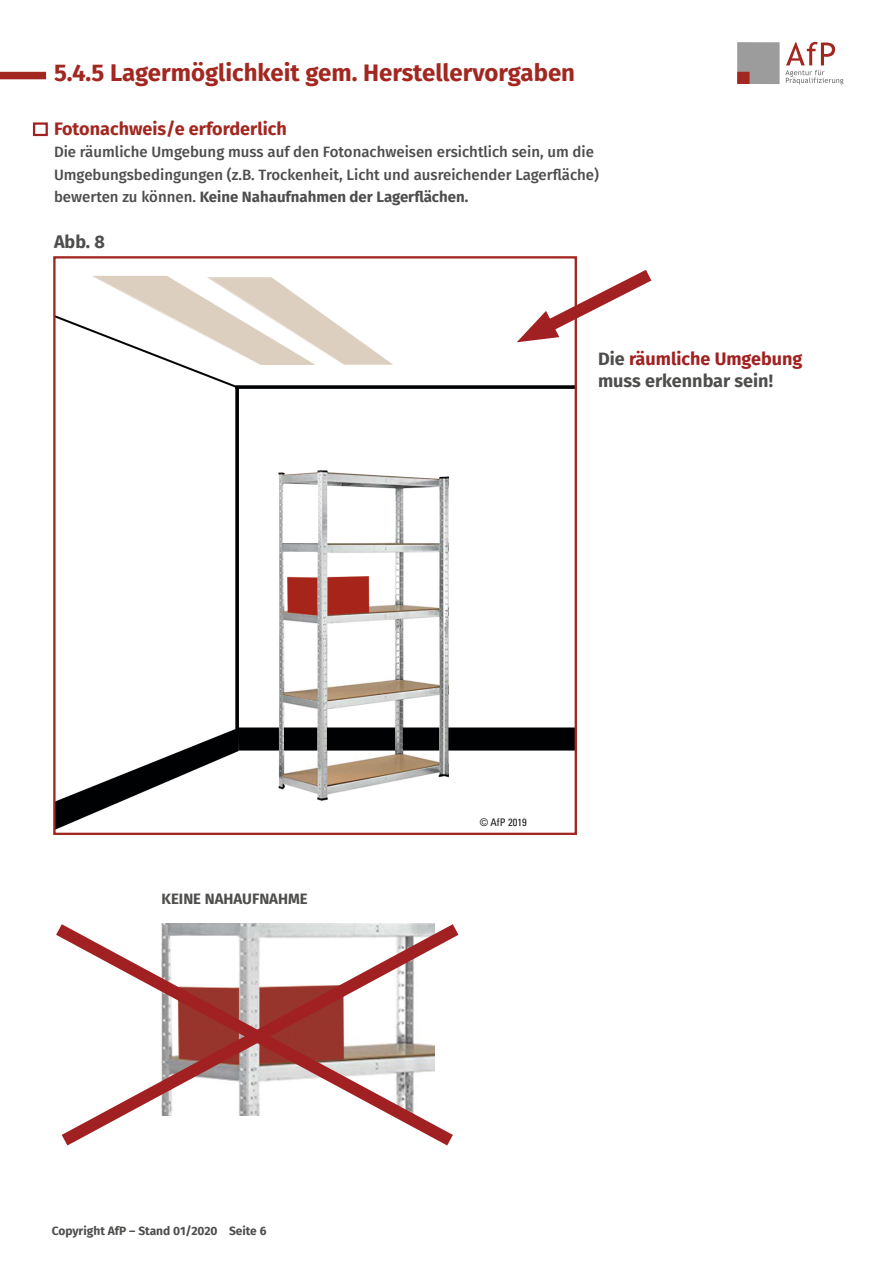
<style>
.page{position:relative;width:893px;height:1263px;background:#fff}
.page>*{position:absolute;margin:0;border:0;box-sizing:border-box;transform-origin:0 0}
.t1{font:700 24px "Fira Sans";color:#a22720}
.t2{font:700 18px/22.5px "Fira Sans";color:#4e4e4d}
.t3{font:700 18px "Fira Sans";color:#a22720}
.t4{font:500 15px/22.5px "Fira Sans";color:#4e4d4d}
.t5{font:700 15px "Fira Sans";color:#4e4e4d}
.t6{font:700 12px "Fira Sans";color:#4e4e4d}
.t7{font:condensed 10.5px "Univers LT Pro";color:#151616}
.s1{font-weight:700}
.s2{color:#a12122}
</style>
<div class="page">
<div style="left:0;top:72px;width:46px;height:7px;background:#a22720"></div>
<svg style="left:56px;top:923px;width:403px;height:223px"></svg>
<img style="left:56px;top:275px;width:518px;height:555px">
<div style="left:53px;top:256px;width:524px;height:579px;border:2px solid #a22720"></div>
<svg style="left:517px;top:259px;width:135px;height:89px"></svg>
<div style="left:33px;top:122px;width:15px;height:14px;border:2px solid #a12122"></div>
<div style="left:737px;top:42px;width:43px;height:42px;background:#9c9c9c"></div>
<svg style="left:785px;top:42px;width:58px;height:42px"></svg>
<div style="left:737px;top:72px;width:12px;height:12px;background:#a22720"></div>
<h1 class="t1" style="left:54px;top:52px;width:523px">5.4.5 Lagermöglichkeit gem. Herstellervorgaben</h1>
<p class="t3" style="left:54px;top:113px;width:234px">Fotonachweis/e erforderlich</p>
<p class="t4" style="left:54px;top:140px;width:546px">Die räumliche Umgebung muss auf den Fotonachweisen ersichtlich sein, um die<br>Umgebungsbedingungen (z.B. Trockenheit, Licht und ausreichender Lagerfläche) bewerten zu können. <span class="s1">Keine Nahaufnahmen der Lagerflächen.</span></p>
<p class="t2" style="left:54px;top:229px;width:52px">Abb. 8</p>
<p class="t5" style="left:162px;top:886px;width:148px">KEINE NAHAUFNAHME</p>
<p class="t6" style="left:52px;top:1220px;width:216px">Copyright AfP – Stand 01/2020 Seite 6</p>
<p class="t2" style="left:598px;top:346px;width:206px">Die <span class="s2">räumliche Umgebung </span>muss erkennbar sein!</p>
<p class="t7" style="left:480px;top:815px;width:48px">© AfP 2019</p>
</div>
